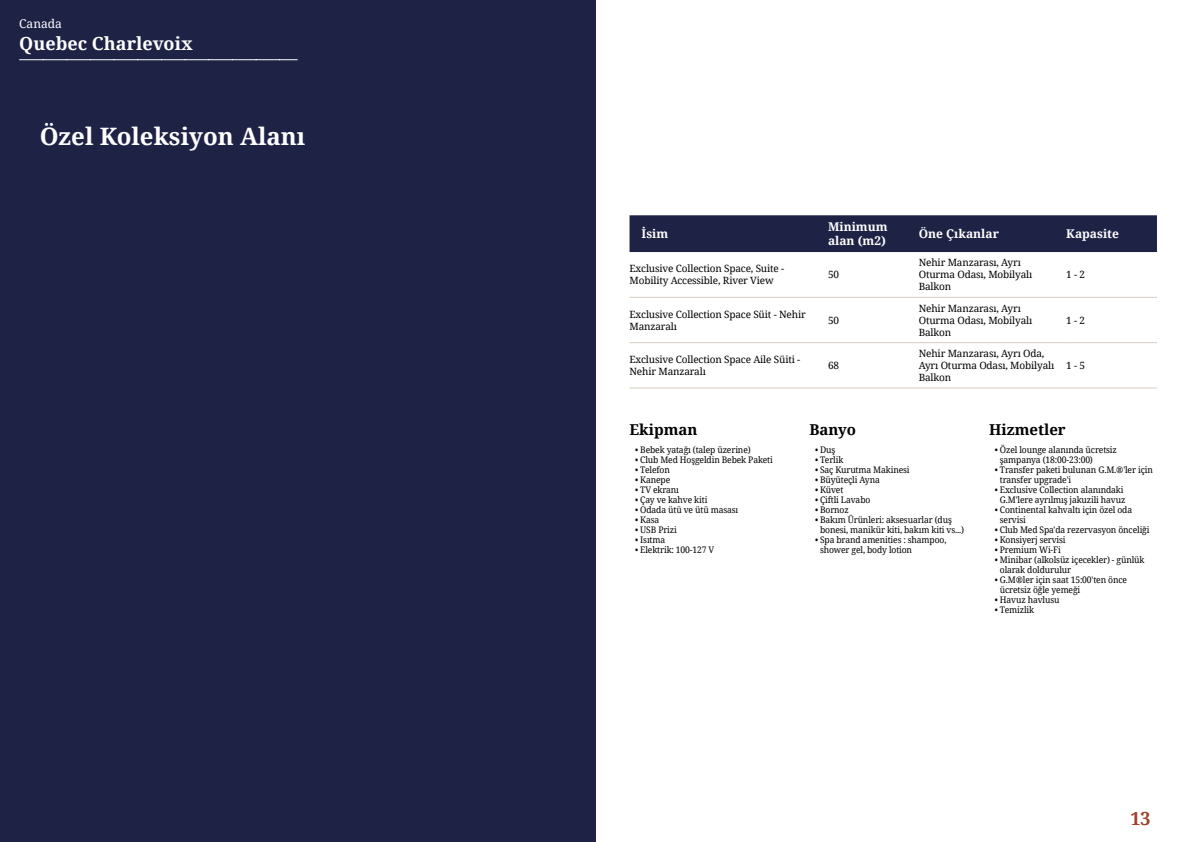
<style>
.page{position:relative;width:1191px;height:842px;background:#fff}
.page>*{position:absolute;margin:0;border:0;box-sizing:border-box;transform-origin:0 0}
.t1{font:700 24px "Noto Serif";color:#fff}
.t2{font:700 18px "Noto Serif";color:#fff}
.t3{font:700 18px "Noto Serif";color:#9d432c}
.t4{font:700 15px "Noto Serif";color:#000}
.t5{font:700 12px/14px "Noto Serif";color:#fff}
.t6{font:12px "Noto Serif";color:#fff}
.t7{font:10px/12px "Noto Serif";letter-spacing:-.015em;color:#000}
.t8{font:9px/10px "Noto Serif";letter-spacing:-.015em;color:#000;scale:.95 1}
</style>
<div class="page">
<div style="left:0;top:0;width:595px;height:842px;background:#1e2346"></div>
<svg style="left:20px;top:59px;width:277px;height:1px"></svg>
<div style="left:629px;top:215px;width:528px;height:37px;background:#1e2346"></div>
<hr style="left:629px;top:297px;width:199px;height:1px;background:#d7cdc1">
<hr style="left:828px;top:297px;width:90px;height:1px;background:#d7cdc1">
<hr style="left:918px;top:297px;width:148px;height:1px;background:#d7cdc1">
<hr style="left:1066px;top:297px;width:91px;height:1px;background:#d7cdc1">
<hr style="left:629px;top:342px;width:199px;height:1px;background:#d7cdc1">
<hr style="left:828px;top:342px;width:90px;height:1px;background:#d7cdc1">
<hr style="left:918px;top:342px;width:148px;height:1px;background:#d7cdc1">
<hr style="left:1066px;top:342px;width:91px;height:1px;background:#d7cdc1">
<hr style="left:629px;top:387px;width:199px;height:1px;background:#d7cdc1">
<hr style="left:828px;top:387px;width:90px;height:1px;background:#d7cdc1">
<hr style="left:918px;top:387px;width:148px;height:1px;background:#d7cdc1">
<hr style="left:1066px;top:387px;width:91px;height:1px;background:#d7cdc1">
<h3 class="t6" style="left:19px;top:16px;width:44px">Canada</h3>
<h2 class="t2" style="left:19px;top:31px;width:175px">Quebec Charlevoix</h2>
<h1 class="t1" style="left:40px;top:120px;width:267px">Özel Koleksiyon Alanı</h1>
<h3 class="t5" style="left:641px;top:226px;width:28px">İsim</h3>
<h3 class="t5" style="left:828px;top:219px;width:61px">Minimum alan (m2)</h3>
<h3 class="t5" style="left:918px;top:226px;width:82px">Öne Çıkanlar</h3>
<h3 class="t5" style="left:1066px;top:226px;width:54px">Kapasite</h3>
<p class="t7" style="left:629px;top:262px;width:156px">Exclusive Collection Space, Suite -<br>Mobility Accessible, River View</p>
<p class="t7" style="left:828px;top:268px;width:13px">50</p>
<p class="t7" style="left:918px;top:256px;width:115px">Nehir Manzarası, Ayrı<br>Oturma Odası, Mobilyalı<br>Balkon</p>
<p class="t7" style="left:1066px;top:268px;width:20px">1 - 2</p>
<p class="t7" style="left:629px;top:308px;width:178px">Exclusive Collection Space Süit - Nehir<br>Manzaralı</p>
<p class="t7" style="left:828px;top:314px;width:13px">50</p>
<p class="t7" style="left:629px;top:353px;width:172px">Exclusive Collection Space Aile Süiti -<br>Nehir Manzaralı</p>
<p class="t7" style="left:828px;top:359px;width:13px">68</p>
<p class="t7" style="left:918px;top:302px;width:115px">Nehir Manzarası, Ayrı<br>Oturma Odası, Mobilyalı<br>Balkon</p>
<p class="t7" style="left:918px;top:347px;width:137px">Nehir Manzarası, Ayrı Oda,<br>Ayrı Oturma Odası, Mobilyalı<br>Balkon</p>
<p class="t7" style="left:1066px;top:314px;width:20px">1 - 2</p>
<p class="t7" style="left:1066px;top:359px;width:20px">1 - 5</p>
<h3 class="t4" style="left:629px;top:419px;width:70px">Ekipman</h3>
<p class="t8" style="left:635px;top:445px;width:123px">• Bebek yatağı (talep üzerine)</p>
<p class="t8" style="left:635px;top:455px;width:146px">• Club Med Hoşgeldin Bebek Paketi</p>
<p class="t8" style="left:635px;top:465px;width:38px">• Telefon</p>
<p class="t8" style="left:635px;top:475px;width:38px">• Kanepe</p>
<p class="t8" style="left:635px;top:485px;width:48px">• TV ekranı</p>
<p class="t8" style="left:635px;top:495px;width:77px">• Çay ve kahve kiti</p>
<p class="t8" style="left:635px;top:505px;width:110px">• Odada ütü ve ütü masası</p>
<p class="t8" style="left:635px;top:515px;width:27px">• Kasa</p>
<p class="t8" style="left:635px;top:525px;width:45px">• USB Prizi</p>
<p class="t8" style="left:635px;top:535px;width:33px">• Isıtma</p>
<p class="t8" style="left:635px;top:545px;width:85px">• Elektrik: 100-127 V</p>
<h3 class="t4" style="left:809px;top:419px;width:48px">Banyo</h3>
<p class="t8" style="left:815px;top:445px;width:23px">• Duş</p>
<p class="t8" style="left:815px;top:455px;width:31px">• Terlik</p>
<p class="t8" style="left:815px;top:465px;width:101px">• Saç Kurutma Makinesi</p>
<p class="t8" style="left:815px;top:475px;width:70px">• Büyüteçli Ayna</p>
<p class="t8" style="left:815px;top:485px;width:31px">• Küvet</p>
<p class="t8" style="left:815px;top:495px;width:60px">• Çiftli Lavabo</p>
<p class="t8" style="left:815px;top:505px;width:37px">• Bornoz</p>
<p class="t8" style="left:820px;top:515px;width:153px;text-indent:-5px">• Bakım Ürünleri: aksesuarlar (duş bonesi, manikür kiti, bakım kiti vs...)</p>
<p class="t8" style="left:820px;top:535px;width:134px;text-indent:-5px">• Spa brand amenities : shampoo, shower gel, body lotion</p>
<h3 class="t4" style="left:989px;top:419px;width:78px">Hizmetler</h3>
<p class="t8" style="left:1000px;top:445px;width:125px;text-indent:-5px">• Özel lounge alanında ücretsiz şampanya (18:00-23:00)</p>
<p class="t8" style="left:1000px;top:465px;width:163px;text-indent:-5px">• Transfer paketi bulunan G.M.®'ler için transfer upgrade'i</p>
<p class="t8" style="left:994px;top:485px;width:139px;text-align:center">• Exclusive Collection alanındaki<br>G.M'lere ayrılmış jakuzili havuz</p>
<p class="t8" style="left:1000px;top:505px;width:141px;text-indent:-5px">• Continental kahvaltı için özel oda servisi</p>
<p class="t8" style="left:994px;top:525px;width:164px">• Club Med Spa'da rezervasyon önceliği</p>
<p class="t8" style="left:994px;top:535px;width:76px">• Konsiyerj servisi</p>
<p class="t8" style="left:994px;top:545px;width:71px">• Premium Wi-Fi</p>
<p class="t8" style="left:1000px;top:555px;width:154px;text-indent:-5px">• Minibar (alkolsüz içecekler) - günlük olarak doldurulur</p>
<p class="t8" style="left:1000px;top:575px;width:135px;text-indent:-5px">• G.M®ler için saat 15:00'ten önce ücretsiz öğle yemeği</p>
<p class="t8" style="left:994px;top:595px;width:70px">• Havuz havlusu</p>
<p class="t8" style="left:994px;top:605px;width:43px">• Temizlik</p>
<h2 class="t3" style="left:1130px;top:806px;width:22px">13</h2>
</div>
